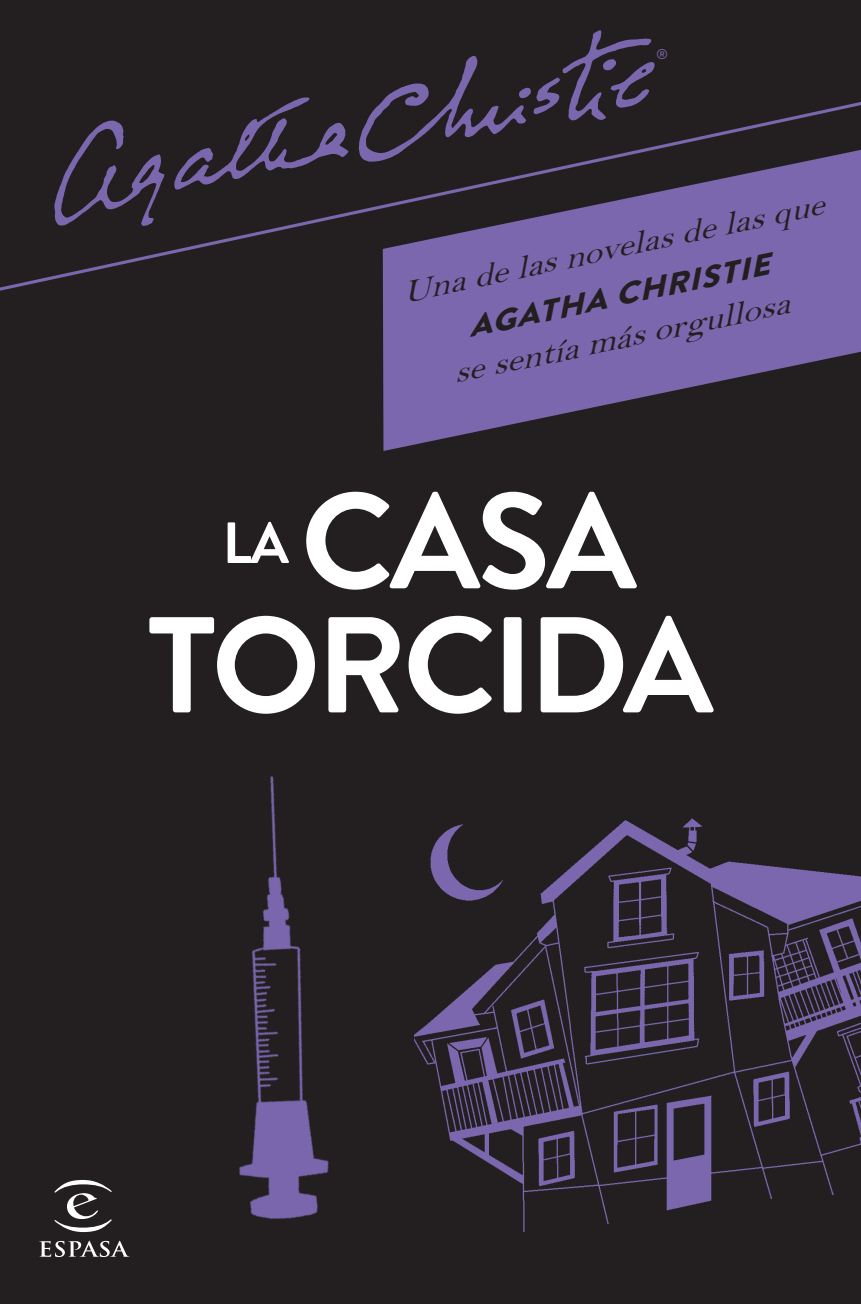
<style>
.page{position:relative;width:861px;height:1304px;background:#fff}
.page>*{position:absolute;margin:0;border:0;box-sizing:border-box;transform-origin:0 0}
.t1{font:700 136px/124px "Brandon Text";letter-spacing:-.03em;color:#fff;text-align:center}
.t2{font:700 58px "Brandon Text";color:#fff}
.t3{font:italic 32px "Bell";color:#231f20;scale:1.14 1}
.t4{font:italic 900 30px "Brandon Text";color:#231f20;scale:1.14 1}
.t5{font:14.2px "Brandon Text";color:#7a67ae}
</style>
<div class="page">
<div style="left:0;top:0;width:860px;height:1304px;background:#231f20"></div>
<svg style="left:54px;top:1180px;width:58px;height:52px"></svg>
<svg style="left:39px;top:1240px;width:90px;height:17px"></svg>
<svg style="left:398px;top:30px;width:257px;height:59px"></svg>
<svg style="left:0;top:89px;width:860px;height:362px"></svg>
<img style="left:414px;top:818px;width:446px;height:413px">
<img style="left:239px;top:776px;width:90px;height:443px">
<img style="left:414px;top:818px;width:113px;height:109px">
<p class="t5" style="left:656px;top:49px;width:13px">®</p>
<p class="t3" style="left:399px;top:276px;width:378px;rotate:-12deg">Una de las novelas de las que</p>
<p class="t4" style="left:465px;top:316px;width:270px;rotate:-12deg">AGATHA CHRISTIE</p>
<p class="t3" style="left:450px;top:357px;width:302px;rotate:-12deg">se sentía más orgullosa</p>
<h1 class="t1" style="left:146px;top:493px;width:569px">CASA<br>TORCIDA</h1>
<h2 class="t2" style="left:222px;top:521px;width:68px">LA</h2>
</div>
